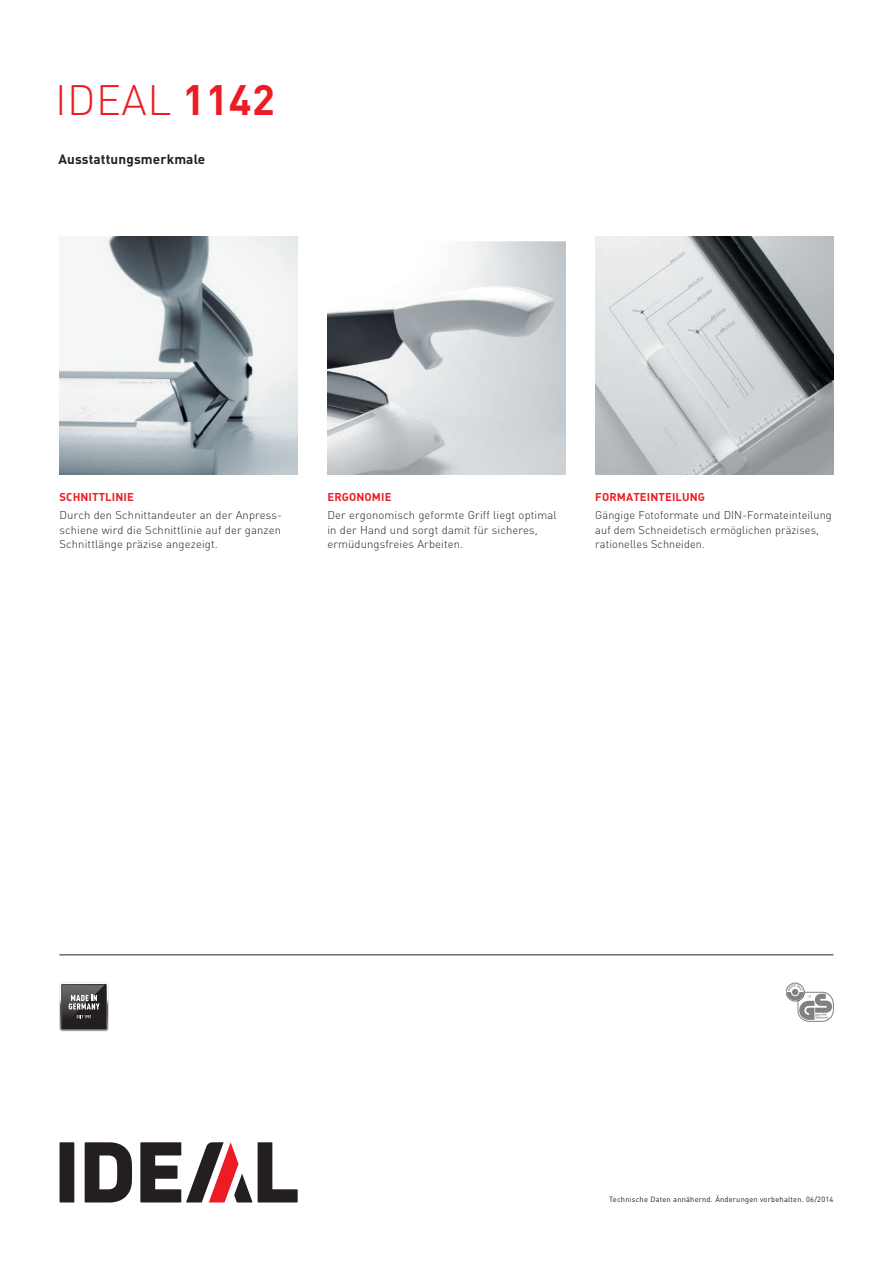
<style>
.page{position:relative;width:893px;height:1263px;background:#fff}
.page>*{position:absolute;margin:0;border:0;box-sizing:border-box;transform-origin:0 0}
.t1{font:300 42px "DIN";letter-spacing:.01em;color:#ed1c24}
.t2{font:700 13.5px "DIN";letter-spacing:.01em;color:#231f20}
.t3{font:300 11.25px/14.2px "DIN";letter-spacing:.01em;color:#231f20}
.t4{font:700 11.25px "DIN";letter-spacing:.01em;color:#ed1c24}
.t5{font:7.5px "DIN";letter-spacing:.025em;color:#231f20}
.s1{font-weight:700}
</style>
<div class="page">
<div style="left:60px;top:1142px;width:14px;height:60px;background:#231f20"></div>
<svg style="left:258px;top:1142px;width:40px;height:60px"></svg>
<svg style="left:85px;top:1142px;width:47px;height:60px"></svg>
<svg style="left:140px;top:1142px;width:112px;height:60px"></svg>
<hr style="left:60px;top:954px;width:773px;height:1px;background:#231f20">
<svg style="left:786px;top:983px;width:47px;height:38px"></svg>
<img style="left:327px;top:242px;width:239px;height:232px">
<img style="left:60px;top:236px;width:238px;height:238px">
<img style="left:595px;top:236px;width:238px;height:238px">
<svg style="left:60px;top:982px;width:48px;height:49px;background:#5b595a"></svg>
<h1 class="t1" style="left:55px;top:74px;width:221px">IDEAL <span class="s1">1142</span></h1>
<p class="t2" style="left:58px;top:151px;width:148px">Ausstattungsmerkmale</p>
<p class="t4" style="left:60px;top:489px;width:76px">SCHNITTLINIE</p>
<p class="t3" style="left:60px;top:508px;width:224px;text-align:justify">Durch den Schnittandeuter an der Anpress&shy;schiene wird die Schnittlinie auf der ganzen Schnittlänge präzise angezeigt.</p>
<p class="t4" style="left:327px;top:489px;width:66px">ERGONOMIE</p>
<p class="t3" style="left:327px;top:508px;width:231px">Der ergonomisch geformte Griff liegt optimal in der Hand und sorgt damit für sicheres, ermüdungsfreies Arbeiten.</p>
<p class="t4" style="left:595px;top:489px;width:111px">FORMATEINTEILUNG</p>
<p class="t3" style="left:595px;top:508px;width:238px">Gängige Fotoformate und DIN-Formateinteilung auf dem Schneidetisch ermöglichen präzises, rationelles Schneiden.</p>
<p class="t5" style="left:609px;top:1195px;width:226px">Technische Daten annähernd. Änderungen vorbehalten. 06/2014</p>
</div>
